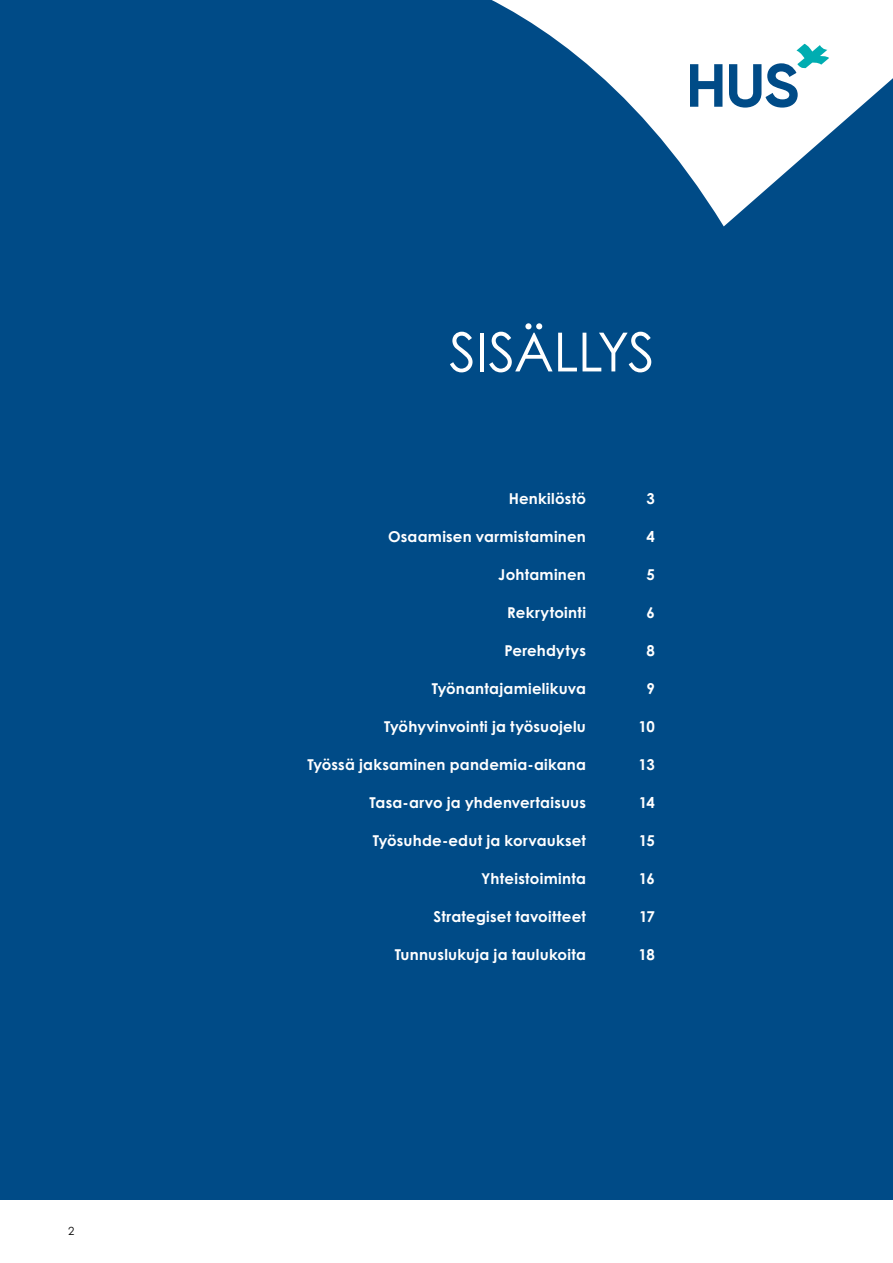
<style>
.page{position:relative;width:893px;height:1263px;background:#fff}
.page>*{position:absolute;margin:0;border:0;box-sizing:border-box;transform-origin:0 0}
.HEADER2_h2{font:54px "Century Gothic Pro";letter-spacing:-.01em;color:#fff}
.t1{font:700 15px "Century Gothic Pro";letter-spacing:.015em;color:#fff}
.t2{font:11.25px "Century Gothic Pro";color:#000}
</style>
<div class="page">
<div style="left:0;top:0;width:893px;height:1199px;background:#004b87"></div>
<svg style="left:492px;top:0;width:401px;height:226px"></svg>
<svg style="left:690px;top:64px;width:32px;height:43px"></svg>
<svg style="left:729px;top:44px;width:100px;height:64px"></svg>
<p class="t2" style="left:68px;top:1224px;width:8px">2</p>
<p class="HEADER2_h2" style="left:449px;top:319px;width:207px">SISÄLLYS</p>
<p class="t1" style="left:509px;top:489px;width:79px">Henkilöstö</p>
<p class="t1" style="left:388px;top:527px;width:199px">Osaamisen varmistaminen</p>
<p class="t1" style="left:498px;top:565px;width:89px">Johtaminen</p>
<p class="t1" style="left:507px;top:604px;width:80px">Rekrytointi</p>
<p class="t1" style="left:504px;top:642px;width:83px">Perehdytys</p>
<p class="t1" style="left:432px;top:680px;width:156px">Työnantajamielikuva</p>
<p class="t1" style="left:384px;top:718px;width:203px">Työhyvinvointi ja työsuojelu</p>
<p class="t1" style="left:307px;top:756px;width:280px">Työssä jaksaminen pandemia-aikana</p>
<p class="t1" style="left:370px;top:794px;width:218px">Tasa-arvo ja yhdenvertaisuus</p>
<p class="t1" style="left:373px;top:832px;width:215px">Työsuhde-edut ja korvaukset</p>
<p class="t1" style="left:481px;top:870px;width:106px">Yhteistoiminta</p>
<p class="t1" style="left:434px;top:908px;width:154px">Strategiset tavoitteet</p>
<p class="t1" style="left:395px;top:946px;width:193px">Tunnuslukuja ja taulukoita</p>
<p class="t1" style="left:646px;top:489px;width:10px">3</p>
<p class="t1" style="left:646px;top:527px;width:10px">4</p>
<p class="t1" style="left:646px;top:565px;width:10px">5</p>
<p class="t1" style="left:646px;top:604px;width:10px">6</p>
<p class="t1" style="left:646px;top:642px;width:10px">8</p>
<p class="t1" style="left:646px;top:680px;width:10px">9</p>
<p class="t1" style="left:638px;top:718px;width:18px">10</p>
<p class="t1" style="left:639px;top:756px;width:18px">13</p>
<p class="t1" style="left:639px;top:794px;width:18px">14</p>
<p class="t1" style="left:639px;top:832px;width:18px">15</p>
<p class="t1" style="left:639px;top:870px;width:18px">16</p>
<p class="t1" style="left:639px;top:908px;width:17px">17</p>
<p class="t1" style="left:638px;top:946px;width:18px">18</p>
</div>
